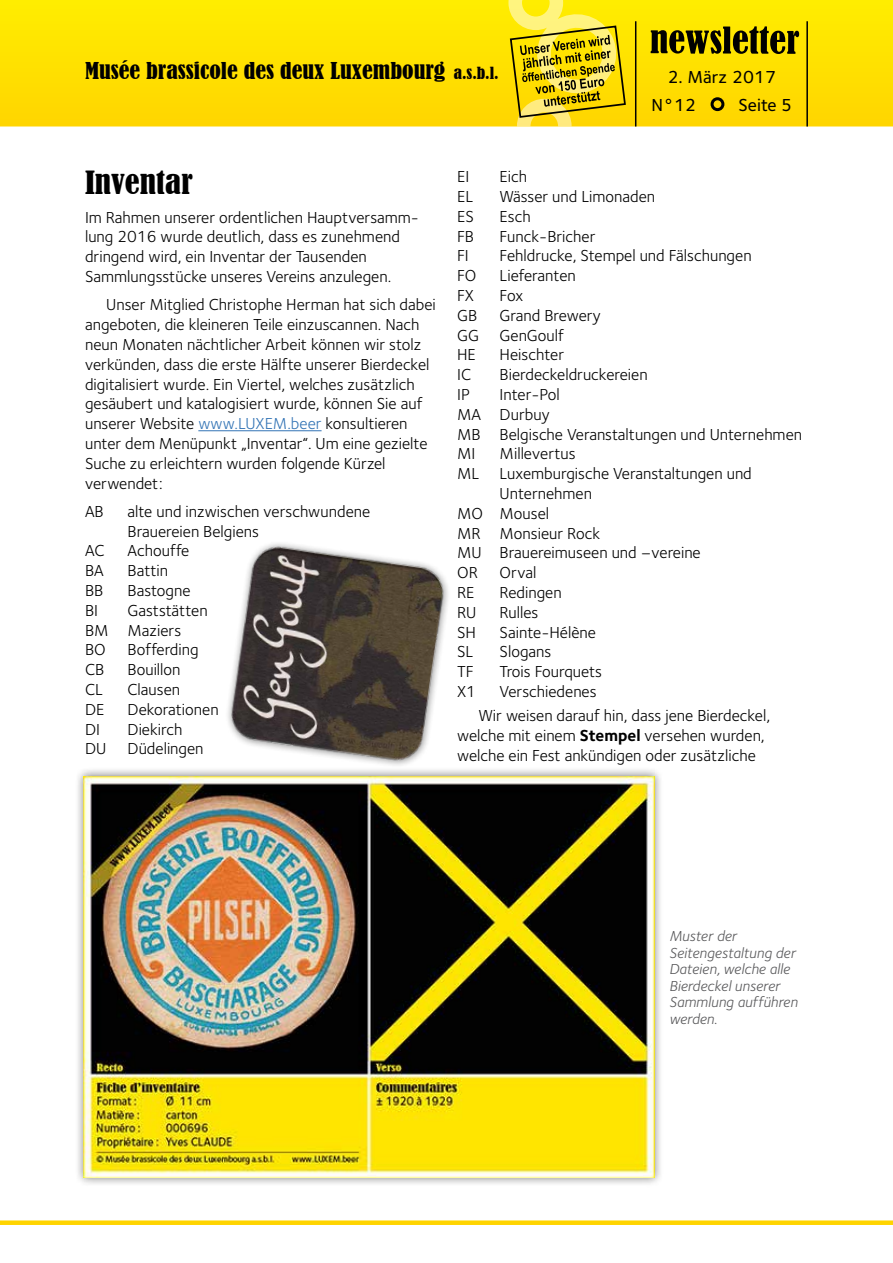
<style>
.page{position:relative;width:893px;height:1263px;background:#fff}
.page>*{position:absolute;margin:0;border:0;box-sizing:border-box;transform-origin:0 0}
.t1{font:condensed 30px "Bernard";color:#000;scale:1.11 1}
.t2{font:condensed 21.75px "Bernard";color:#000;scale:1.1 1}
.t3{font:18px/28.5px "Foundry Sterling Medium CE";color:#000}
.t4{font:16.5px/19.8px "Foundry Sterling Book CE";color:#000}
.t5{font:15px/16.5px "Foundry Sterling Book Italic CE";color:#58585a}
.s1{font-size:15.75px}
.s2{font-family:"Foundry Sterling";color:#3374b5}
.s3{font-family:"Foundry Sterling Bold CE"}
</style>
<div class="page">
<svg style="left:0;top:0;width:893px;height:126px;background:#fee100"></svg>
<svg style="left:651px;top:26px;width:148px;height:28px;background:#7d7000"></svg>
<div style="left:712px;top:99px;width:11px;height:11px;background:#ffd400;border-radius:50%"></div>
<div style="left:711px;top:97px;width:13px;height:14px;border:3px solid #000;border-radius:50%"></div>
<div style="left:0;top:1220px;width:893px;height:5px;background:#ffd400"></div>
<hr style="left:806px;top:21px;width:2px;height:105px;background:#000">
<svg style="left:453px;top:66px;width:46px;height:14px"></svg>
<svg style="left:508px;top:0;width:129px;height:126px;background:#dbc41e"></svg>
<hr style="left:198px;top:430px;width:124px;height:1px;background:#3374b5">
<img style="left:228px;top:543px;width:220px;height:223px">
<div style="left:75px;top:767px;width:589px;height:420px;background:#000;opacity:.5"></div>
<img style="left:84px;top:776px;width:571px;height:402px">
<h2 class="t2" style="left:85px;top:58px;width:378px">Musée brassicole des deux Luxembourg <span class="s1">a.s.b.l.</span></h2>
<p class="t3" style="left:651px;top:63px;width:126px;text-indent:16px">2. März 2017<br>N°12</p>
<p class="t3" style="left:738px;top:91px;width:55px">Seite 5</p>
<h1 class="t1" style="left:85px;top:165px;width:99px">Inventar</h1>
<p class="t4" style="left:85px;top:207px;width:335px">Im Rahmen unserer ordentlichen Hauptversamm&shy;lung 2016 wurde deutlich, dass es zunehmend dringend wird, ein Inventar der Tausenden Sammlungsstücke unseres Vereins anzulegen.</p>
<p class="t4" style="left:85px;top:295px;width:352px;text-indent:21px">Unser Mitglied Christophe Herman hat sich dabei angeboten, die kleineren Teile einzuscannen. Nach neun Monaten nächtlicher Arbeit können wir stolz verkünden, dass die erste Hälfte unserer Bierdeckel digitalisiert wurde. Ein Viertel, welches zusätzlich gesäubert und katalogisiert wurde, können Sie auf unserer Website <span class="s2">www.LUXEM.beer</span> konsultieren unter dem Menüpunkt „Inventar“. Um eine gezielte Suche zu erleichtern wurden folgende Kürzel verwendet:</p>
<p class="t4" style="left:85px;top:502px;width:20px">AB</p>
<p class="t4" style="left:128px;top:502px;width:244px">alte und inzwischen verschwundene<br>Brauereien Belgiens</p>
<p class="t4" style="left:85px;top:541px;width:21px">AC</p>
<p class="t4" style="left:128px;top:541px;width:63px">Achouffe</p>
<p class="t4" style="left:85px;top:561px;width:20px">BA</p>
<p class="t4" style="left:128px;top:561px;width:42px">Battin</p>
<p class="t4" style="left:85px;top:581px;width:20px">BB</p>
<p class="t4" style="left:128px;top:581px;width:65px">Bastogne</p>
<p class="t4" style="left:85px;top:601px;width:15px">BI</p>
<p class="t4" style="left:85px;top:601px;width:124px;text-indent:43px">Gaststätten<br>BM Maziers<br>BO</p>
<p class="t4" style="left:128px;top:640px;width:73px">Bofferding</p>
<p class="t4" style="left:85px;top:660px;width:21px">CB</p>
<p class="t4" style="left:128px;top:660px;width:54px">Bouillon</p>
<p class="t4" style="left:85px;top:680px;width:19px">CL</p>
<p class="t4" style="left:128px;top:680px;width:54px">Clausen</p>
<p class="t4" style="left:85px;top:700px;width:21px">DE</p>
<p class="t4" style="left:128px;top:700px;width:93px">Dekorationen</p>
<p class="t4" style="left:85px;top:719px;width:17px">DI</p>
<p class="t4" style="left:128px;top:719px;width:56px">Diekirch</p>
<p class="t4" style="left:85px;top:739px;width:23px">DU</p>
<p class="t4" style="left:128px;top:739px;width:78px">Düdelingen</p>
<p class="t4" style="left:457px;top:167px;width:14px">EI</p>
<p class="t4" style="left:500px;top:167px;width:29px">Eich</p>
<p class="t4" style="left:457px;top:187px;width:17px">EL</p>
<p class="t4" style="left:500px;top:187px;width:157px">Wässer und Limonaden</p>
<p class="t4" style="left:457px;top:207px;width:18px">ES</p>
<p class="t4" style="left:500px;top:207px;width:33px">Esch</p>
<p class="t4" style="left:457px;top:226px;width:18px">FB</p>
<p class="t4" style="left:500px;top:226px;width:97px">Funck-Bricher</p>
<p class="t4" style="left:457px;top:246px;width:13px">FI</p>
<p class="t4" style="left:500px;top:246px;width:253px">Fehldrucke, Stempel und Fälschungen</p>
<p class="t4" style="left:457px;top:266px;width:21px">FO</p>
<p class="t4" style="left:500px;top:266px;width:78px">Lieferanten</p>
<p class="t4" style="left:457px;top:286px;width:19px">FX</p>
<p class="t4" style="left:500px;top:286px;width:25px">Fox</p>
<p class="t4" style="left:457px;top:306px;width:22px">GB</p>
<p class="t4" style="left:500px;top:306px;width:103px">Grand Brewery</p>
<p class="t4" style="left:457px;top:325px;width:23px">GG</p>
<p class="t4" style="left:500px;top:325px;width:66px">GenGoulf</p>
<p class="t4" style="left:457px;top:345px;width:20px">HE</p>
<p class="t4" style="left:500px;top:345px;width:66px">Heischter</p>
<p class="t4" style="left:457px;top:365px;width:15px">IC</p>
<p class="t4" style="left:500px;top:365px;width:149px">Bierdeckeldruckereien</p>
<p class="t4" style="left:457px;top:385px;width:14px">IP</p>
<p class="t4" style="left:457px;top:385px;width:346px;text-indent:43px">Inter-Pol<br>MA Durbuy<br>MB Belgische Veranstaltungen und Unternehmen<br>MI</p>
<p class="t4" style="left:500px;top:444px;width:77px">Millevertus</p>
<p class="t4" style="left:457px;top:464px;width:296px">ML Luxemburgische Veranstaltungen und</p>
<p class="t4" style="left:500px;top:484px;width:94px">Unternehmen</p>
<p class="t4" style="left:457px;top:504px;width:94px">MO Mousel</p>
<p class="t4" style="left:457px;top:523px;width:145px">MR Monsieur Rock</p>
<p class="t4" style="left:457px;top:543px;width:245px">MU Brauereimuseen und –vereine</p>
<p class="t4" style="left:457px;top:563px;width:22px">OR</p>
<p class="t4" style="left:500px;top:563px;width:38px">Orval</p>
<p class="t4" style="left:457px;top:583px;width:19px">RE</p>
<p class="t4" style="left:500px;top:583px;width:64px">Redingen</p>
<p class="t4" style="left:457px;top:603px;width:21px">RU</p>
<p class="t4" style="left:500px;top:603px;width:40px">Rulles</p>
<p class="t4" style="left:457px;top:622px;width:21px">SH</p>
<p class="t4" style="left:500px;top:622px;width:98px">Sainte-Hélène</p>
<p class="t4" style="left:457px;top:642px;width:18px">SL</p>
<p class="t4" style="left:500px;top:642px;width:53px">Slogans</p>
<p class="t4" style="left:457px;top:662px;width:18px">TF</p>
<p class="t4" style="left:500px;top:662px;width:104px">Trois Fourquets</p>
<p class="t4" style="left:457px;top:682px;width:20px">X1</p>
<p class="t4" style="left:478px;top:680px;width:293px;line-height:24px;text-indent:21px">Verschiedenes<br>Wir weisen darauf hin, dass jene Bierdeckel,</p>
<p class="t4" style="left:457px;top:726px;width:309px">welche mit einem <span class="s3">Stempel</span> versehen wurden, welche ein Fest ankündigen oder zusätzliche</p>
<p class="t5" style="left:669px;top:928px;width:130px">Muster der<br>Seitengestaltung der<br>Dateien, welche alle<br>Bierdeckel unserer<br>Sammlung aufführen werden.</p>
</div>
